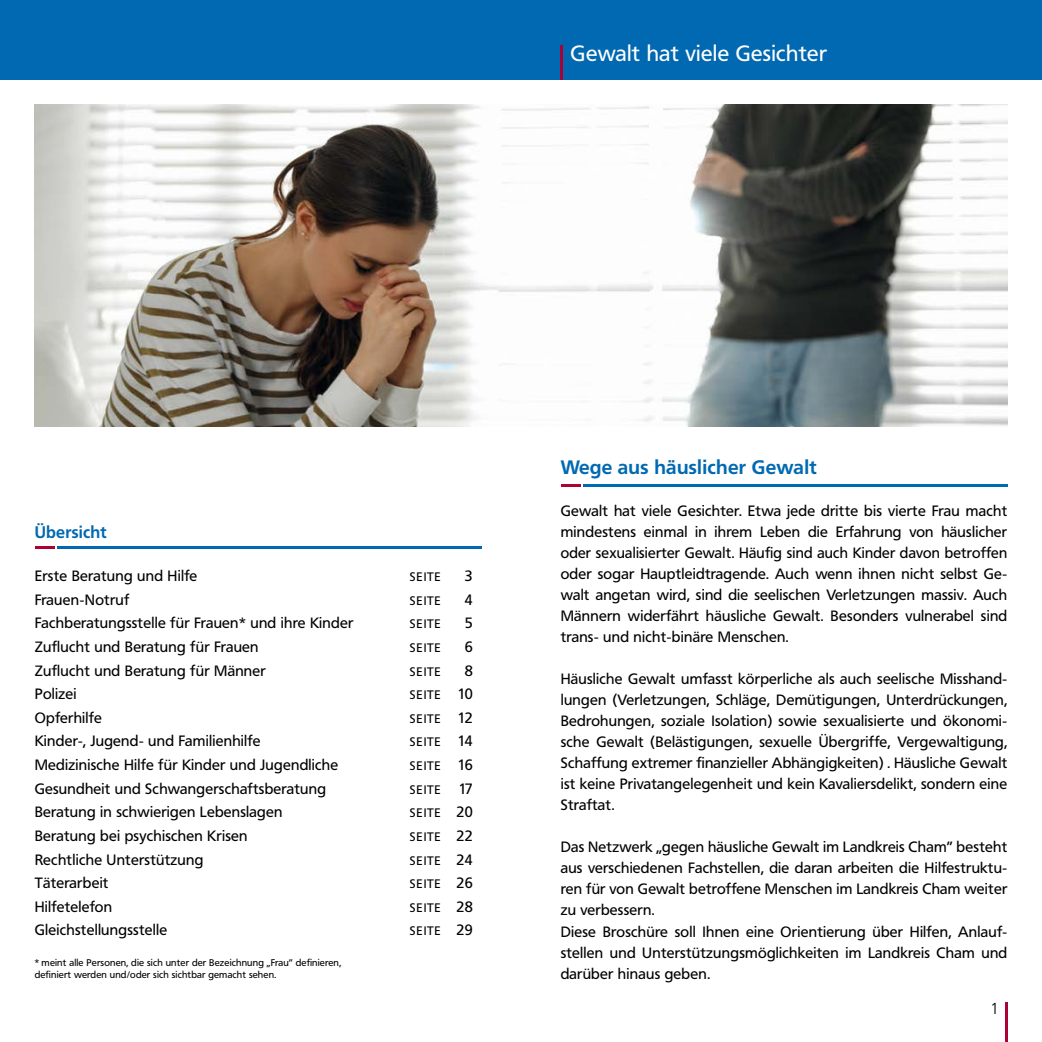
<style>
.page{position:relative;width:1042px;height:1042px;background:#fff}
.page>*{position:absolute;margin:0;border:0;box-sizing:border-box;transform-origin:0 0}
.t1{font:21.88px "Frutiger BQ";letter-spacing:.015em;color:#fff}
.t2{font:700 19.25px "Frutiger BQ";letter-spacing:.015em;color:#0069b2}
.t3{font:700 16.62px "Frutiger BQ";letter-spacing:.015em;color:#0069b2}
.t4{font:300 15.75px "Frutiger BQ";color:#000}
.t5{font:14.88px/21px "Frutiger BQ";letter-spacing:.015em;color:#000;text-align:justify}
.t6{font:12.25px/23.6px "Frutiger BQ";letter-spacing:.06em;color:#000;text-align:justify}
.t7{font:9.62px/12.2px "Frutiger BQ";letter-spacing:.015em;color:#000}
.s1{font-size:14.88px}
</style>
<div class="page">
<hr style="left:583px;top:484px;width:424px;height:2px;background:#0069b2">
<svg style="left:561px;top:484px;width:19px;height:2px"></svg>
<hr style="left:1005px;top:1002px;width:2px;height:40px;background:#aa0333">
<div style="left:0;top:0;width:1042px;height:79px;background:#0069b2"></div>
<hr style="left:57px;top:546px;width:424px;height:2px;background:#0069b2">
<hr style="left:35px;top:546px;width:20px;height:2px;background:#aa0333">
<hr style="left:561px;top:45px;width:2px;height:34px;background:#aa0333">
<img style="left:35px;top:104px;width:972px;height:323px">
<h1 class="t1" style="left:570px;top:40px;width:258px">Gewalt hat viele Gesichter</h1>
<p class="t3" style="left:35px;top:522px;width:73px">Übersicht</p>
<p class="t5" style="left:35px;top:564px;width:320px;line-height:23.6px;text-align:left">Erste Beratung und Hilfe<br>Frauen-Notruf<br>Fachberatungsstelle für Frauen* und ihre Kinder<br>Zuflucht und Beratung für Frauen<br>Zuflucht und Beratung für Männer<br>Polizei<br>Opferhilfe<br>Kinder-, Jugend- und Familienhilfe<br>Medizinische Hilfe für Kinder und Jugendliche<br>Gesundheit und Schwangerschaftsberatung<br>Beratung in schwierigen Lebenslagen<br>Beratung bei psychischen Krisen<br>Rechtliche Unterstützung<br>Täterarbeit<br>Hilfetelefon<br>Gleichstellungsstelle</p>
<p class="t6" style="left:410px;top:565px;width:32px">SEITE</p>
<p class="t5" style="left:465px;top:565px;width:10px">3</p>
<p class="t6" style="left:410px;top:589px;width:32px">SEITE</p>
<p class="t5" style="left:465px;top:589px;width:10px">4</p>
<p class="t6" style="left:410px;top:612px;width:32px">SEITE</p>
<p class="t5" style="left:465px;top:613px;width:10px">5</p>
<p class="t6" style="left:410px;top:636px;width:32px">SEITE</p>
<p class="t5" style="left:465px;top:636px;width:10px">6</p>
<p class="t6" style="left:410px;top:659px;width:32px">SEITE</p>
<p class="t5" style="left:465px;top:660px;width:10px">8</p>
<p class="t6" style="left:410px;top:683px;width:65px">SEITE <span class="s1">10<br></span>SEITE <span class="s1">12<br></span>SEITE <span class="s1">14<br></span>SEITE <span class="s1">16<br></span>SEITE <span class="s1">17<br></span>SEITE <span class="s1">20<br></span>SEITE <span class="s1">22<br></span>SEITE <span class="s1">24<br></span>SEITE <span class="s1">26<br></span>SEITE <span class="s1">28<br></span>SEITE <span class="s1">29</span></p>
<p class="t7" style="left:35px;top:957px;width:308px">* meint alle Personen, die sich unter der Bezeichnung „Frau” definieren, definiert werden und/oder sich sichtbar gemacht sehen.</p>
<p class="t2" style="left:561px;top:456px;width:257px">Wege aus häuslicher Gewalt</p>
<p class="t5" style="left:561px;top:501px;width:448px">Gewalt hat viele Gesichter. Etwa jede dritte bis vierte Frau macht mindestens einmal in ihrem Leben die Erfahrung von häuslicher oder sexualisierter Gewalt. Häufig sind auch Kinder davon betroffen oder sogar Hauptleidtragende. Auch wenn ihnen nicht selbst Ge&shy;walt angetan wird, sind die seelischen Verletzungen massiv. Auch Männern widerfährt häusliche Gewalt. Besonders vulnerabel sind trans- und nicht-binäre Menschen.</p>
<p class="t5" style="left:561px;top:669px;width:448px">Häusliche Gewalt umfasst körperliche als auch seelische Misshand&shy;lungen (Verletzungen, Schläge, Demütigungen, Unterdrückungen, Bedrohungen, soziale Isolation) sowie sexualisierte und ökonomi&shy;sche Gewalt (Belästigungen, sexuelle Übergriffe, Vergewaltigung, Schaffung extremer finanzieller Abhängigkeiten) . Häusliche Gewalt ist keine Privatangelegenheit und kein Kavaliersdelikt, sondern eine Straftat.</p>
<p class="t5" style="left:561px;top:837px;width:448px;text-align:left">Das Netzwerk „gegen häusliche Gewalt im Landkreis Cham” besteht aus verschiedenen Fachstellen, die daran arbeiten die Hilfestruktu&shy;ren für von Gewalt betroffene Menschen im Landkreis Cham weiter zu verbessern.<br>Diese Broschüre soll Ihnen eine Orientierung über Hilfen, Anlauf&shy;stellen und Unterstützungsmöglichkeiten im Landkreis Cham und darüber hinaus geben.</p>
<p class="t4" style="left:990px;top:999px;width:10px">1</p>
</div>
